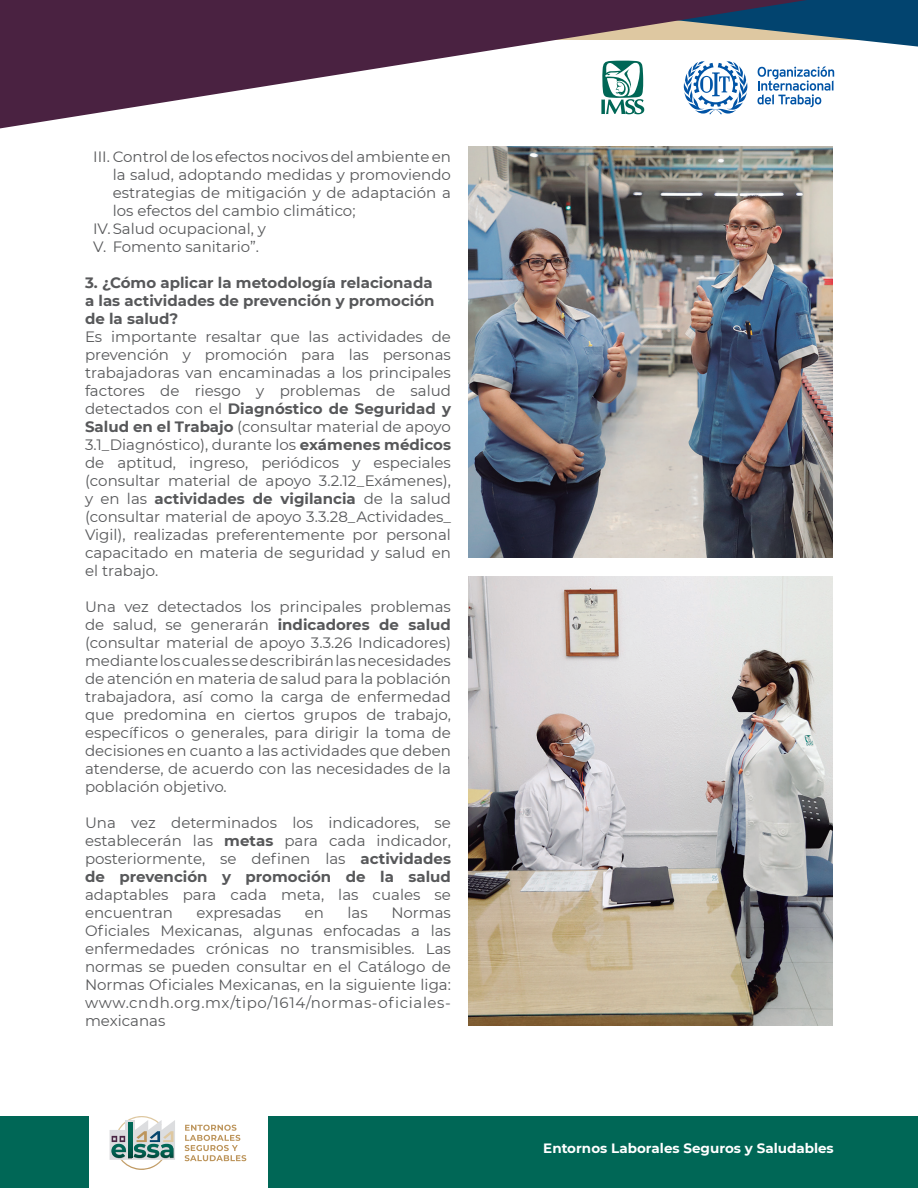
<style>
.page{position:relative;width:918px;height:1188px;background:#fff}
.page>*{position:absolute;margin:0;border:0;box-sizing:border-box;transform-origin:0 0}
.t1{font:15px/18px "Montserrat";color:#57585a;text-align:justify}
.t2{font:700 15px/18px "Montserrat";color:#57585a}
.t3{font:700 13.5px "Montserrat";color:#fff}
.s1{font-weight:700}
</style>
<div class="page">
<div style="left:268px;top:1116px;width:650px;height:72px;background:#006756"></div>
<div style="left:0;top:1116px;width:88px;height:72px;background:#006756"></div>
<svg style="left:0;top:0;width:918px;height:129px"></svg>
<svg style="left:185px;top:1125px;width:61px;height:36px"></svg>
<svg style="left:110px;top:1116px;width:65px;height:54px"></svg>
<img style="left:468px;top:146px;width:365px;height:412px">
<img style="left:468px;top:576px;width:365px;height:450px">
<p class="t1" style="left:93px;top:147px;width:359px">III. Control de los efectos nocivos del ambiente en</p>
<p class="t1" style="left:113px;top:165px;width:340px">la salud, adoptando medidas y promoviendo</p>
<p class="t1" style="left:113px;top:183px;width:340px">estrategias de mitigación y de adaptación a</p>
<p class="t1" style="left:113px;top:201px;width:244px">los efectos del cambio climático;</p>
<p class="t1" style="left:93px;top:219px;width:174px">IV.Salud ocupacional, y</p>
<p class="t1" style="left:93px;top:237px;width:167px">V. Fomento sanitario”.</p>
<p class="t2" style="left:85px;top:273px;width:351px">3. ¿Cómo aplicar la metodología relacionada a las actividades de prevención y promoción de la salud?</p>
<p class="t1" style="left:85px;top:327px;width:367px">Es importante resaltar que las actividades de prevención y promoción para las personas trabajadoras van encaminadas a los principales factores de riesgo y problemas de salud detectados con el <span class="s1">Diagnóstico de Seguridad y Salud en el Trabajo</span> (consultar material de apoyo 3.1_Diagnóstico), durante los <span class="s1">exámenes médicos </span>de aptitud, ingreso, periódicos y especiales (consultar material de apoyo 3.2.12_Exámenes), y en las <span class="s1">actividades de vigilancia</span> de la salud (consultar material de apoyo 3.3.28_Actividades_ Vigil), realizadas preferentemente por personal capacitado en materia de seguridad y salud en el trabajo.</p>
<p class="t1" style="left:85px;top:597px;width:367px">Una vez detectados los principales problemas de salud, se generarán <span class="s1">indicadores de salud </span>(consultar material de apoyo 3.3.26 Indicadores) mediante los cuales se describirán las necesidades de atención en materia de salud para la población trabajadora, así como la carga de enfermedad que predomina en ciertos grupos de trabajo, específicos o generales, para dirigir la toma de decisiones en cuanto a las actividades que deben atenderse, de acuerdo con las necesidades de la población objetivo.</p>
<p class="t1" style="left:85px;top:813px;width:367px">Una vez determinados los indicadores, se establecerán las <span class="s1">metas</span> para cada indicador, posteriormente, se definen las <span class="s1">actividades de prevención y promoción de la salud</span></p>
<p class="t1" style="left:85px;top:885px;width:367px">adaptables para cada meta, las cuales se encuentran</p>
<p class="t1" style="left:197px;top:903px;width:86px">expresadas</p>
<p class="t1" style="left:305px;top:903px;width:21px">en</p>
<p class="t1" style="left:348px;top:903px;width:22px">las</p>
<p class="t1" style="left:85px;top:903px;width:367px;text-indent:306px">Normas Oficiales Mexicanas, algunas enfocadas a las enfermedades crónicas no transmisibles. Las normas se pueden consultar en el Catálogo de Normas Oficiales Mexicanas, en la siguiente liga: www.cndh.org.mx/tipo/1614/normas-oficiales&shy;mexicanas</p>
<p class="t3" style="left:543px;top:1138px;width:292px">Entornos Laborales Seguros y Saludables</p>
</div>
